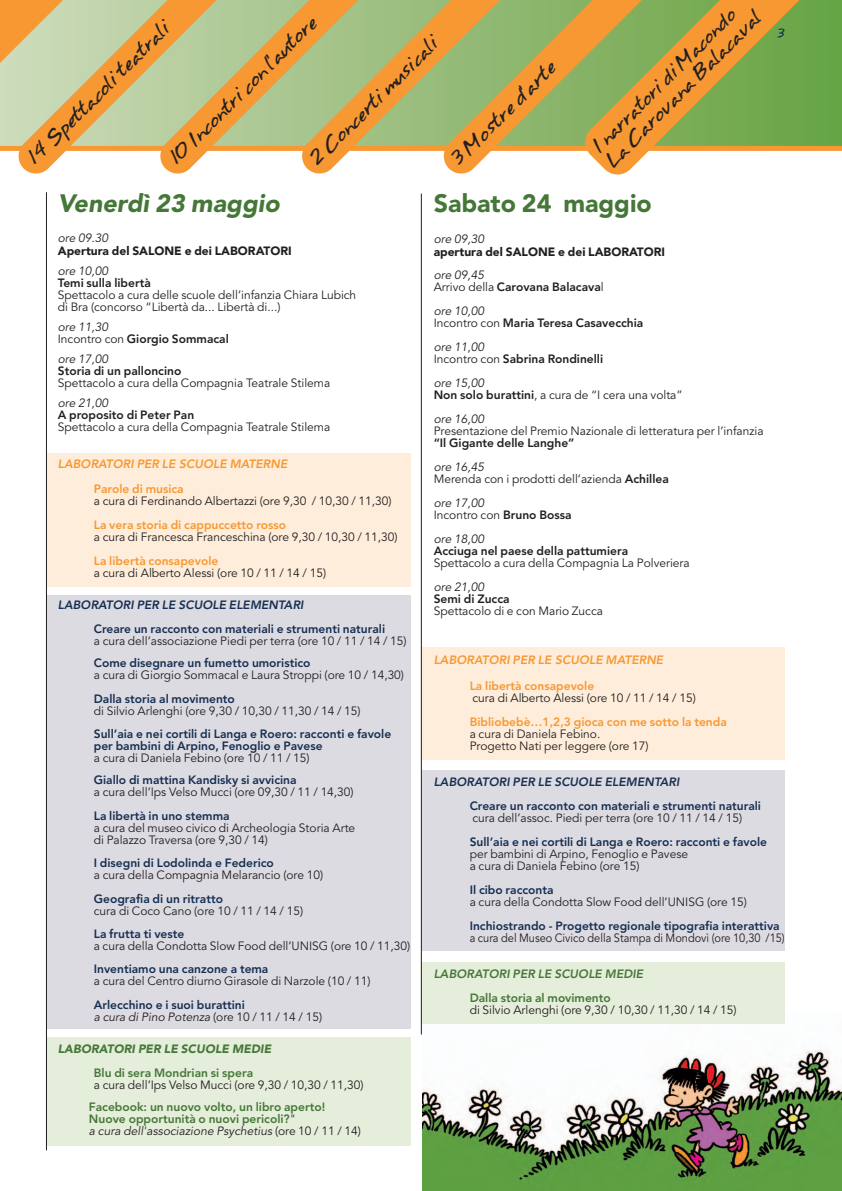
<style>
.page{position:relative;width:842px;height:1191px;background:#fff}
.page>*{position:absolute;margin:0;border:0;box-sizing:border-box;transform-origin:0 0}
.t1{font:900 25px "Avenir";color:#457838}
.t2{font:18px "Annifont";color:#231f20}
.t3{font:18px "Annifont";color:#231f20;scale:.95 1}
.t4{font:12px/12px "Avenir";color:#231f20}
.t5{font:800 12px/24px "Avenir";color:#172f52}
.t6{font:800 12px/12px "Avenir";color:#457838}
.t7{font:800 12px/25px "Avenir";color:#f79833}
.t8{font:800 12px/12px "Avenir";color:#231f20}
.t9{font:900 12px "Avenir";color:#231f20}
.t10{font:12px "Avenir";color:#231f20;scale:.92 1}
.t11{font:900 12px "Avenir";color:#457838}
.t12{font:12px "Annifont";color:#172f52}
.s1{font-weight:800}
.s2{font-weight:400;color:#231f20}
.s3{font-weight:400}
</style>
<div class="page">
<img style="left:422px;top:1023px;width:420px;height:168px">
<div style="left:0;top:0;width:842px;height:148px;background:#67a546"></div>
<div style="left:421px;top:647px;width:364px;height:112px;background:#feedda"></div>
<div style="left:421px;top:770px;width:364px;height:181px;background:#dcdbe2"></div>
<div style="left:421px;top:962px;width:364px;height:61px;background:#e5eddb"></div>
<div style="left:47px;top:453px;width:363px;height:133px;background:#feedda"></div>
<div style="left:47px;top:595px;width:363px;height:434px;background:#dcdbe2"></div>
<div style="left:47px;top:1037px;width:363px;height:108px;background:#e5eddb"></div>
<hr style="left:46px;top:192px;width:1px;height:958px;background:#231f20">
<hr style="left:421px;top:194px;width:1px;height:840px;background:#231f20">
<div style="left:0;top:146px;width:842px;height:5px;background:#f79833"></div>
<svg style="left:0;top:0;width:810px;height:175px"></svg>
<h2 class="t2" style="left:165px;top:159px;width:207px;rotate:-45deg">10 Incontri con l’autore</h2>
<h2 class="t2" style="left:23px;top:159px;width:199px;rotate:-45deg">14 Spettacoli teatrali</h2>
<h2 class="t2" style="left:307px;top:159px;width:177px;rotate:-45deg">2 Concerti musicali</h2>
<h2 class="t2" style="left:449px;top:159px;width:143px;rotate:-45deg">3 Mostre d’arte</h2>
<h2 class="t2" style="left:604px;top:159px;width:214px;rotate:-45deg">La Carovana Balacaval</h2>
<h2 class="t3" style="left:590px;top:145px;width:208px;rotate:-45deg">I narratori di Macondo</h2>
<p class="t12" style="left:775px;top:30px;width:11px">3</p>
<h1 class="t1" style="left:58px;top:193px;width:227px">Venerdì 23 maggio</h1>
<p class="t4" style="left:58px;top:233px;width:54px">ore 09.30</p>
<p class="t9" style="left:58px;top:246px;width:235px">Apertura del SALONE e dei LABORATORI</p>
<p class="t4" style="left:58px;top:266px;width:54px">ore 10,00</p>
<p class="t8" style="left:58px;top:278px;width:94px">Temi sulla libertà</p>
<p class="t4" style="left:58px;top:290px;width:300px">Spettacolo a cura delle scuole dell’infanzia Chiara Lubich di Bra (concorso “Libertà da... Libertà di...)</p>
<p class="t4" style="left:58px;top:322px;width:172px">ore 11,30<br>Incontro con <span class="s1">Giorgio Sommacal</span></p>
<p class="t4" style="left:58px;top:354px;width:54px">ore 17,00</p>
<p class="t8" style="left:58px;top:366px;width:125px">Storia di un palloncino</p>
<p class="t4" style="left:58px;top:374px;width:274px;line-height:20px">Spettacolo a cura della Compagnia Teatrale Stilema ore 21,00</p>
<p class="t8" style="left:58px;top:410px;width:138px">A proposito di Peter Pan</p>
<p class="t4" style="left:58px;top:422px;width:274px">Spettacolo a cura della Compagnia Teatrale Stilema</p>
<p class="t7" style="left:94px;top:452px;width:197px;text-indent:-36px">LABORATORI PER LE SCUOLE MATERNE<br>Parole di musica</p>
<p class="t4" style="left:94px;top:496px;width:299px">a cura di Ferdinando Albertazzi (ore 9,30 / 10,30 / 11,30)</p>
<p class="t7" style="left:94px;top:513px;width:194px">La vera storia di cappuccetto rosso</p>
<p class="t4" style="left:94px;top:532px;width:305px">a cura di Francesca Franceschina (ore 9,30 / 10,30 / 11,30)</p>
<p class="t7" style="left:94px;top:549px;width:126px">La libertà consapevole</p>
<p class="t4" style="left:94px;top:568px;width:234px">a cura di Alberto Alessi (ore 10 / 11 / 14 / 15)</p>
<p class="t5" style="left:94px;top:594px;width:293px;text-indent:-36px">LABORATORI PER LE SCUOLE ELEMENTARI<br>Creare un racconto con materiali e strumenti naturali</p>
<p class="t4" style="left:94px;top:636px;width:314px">a cura dell’associazione Piedi per terra (ore 10 / 11 / 14 / 15)</p>
<p class="t5" style="left:94px;top:652px;width:218px">Come disegnare un fumetto umoristico</p>
<p class="t4" style="left:94px;top:670px;width:312px">a cura di Giorgio Sommacal e Laura Stroppi (ore 10 / 14,30)</p>
<p class="t5" style="left:94px;top:688px;width:143px">Dalla storia al movimento</p>
<p class="t4" style="left:94px;top:706px;width:268px">di Silvio Arlenghi (ore 9,30 / 10,30 / 11,30 / 14 / 15)</p>
<p class="t5" style="left:94px;top:729px;width:299px;line-height:12px">Sull’aia e nei cortili di Langa e Roero: racconti e favole per bambini di Arpino, Fenoglio e Pavese</p>
<p class="t4" style="left:94px;top:753px;width:217px">a cura di Daniela Febino (ore 10 / 11 / 15)</p>
<p class="t5" style="left:94px;top:769px;width:204px">Giallo di mattina Kandisky si avvicina</p>
<p class="t4" style="left:94px;top:787px;width:261px">a cura dell’Ips Velso Mucci (ore 09,30 / 11 / 14,30)</p>
<p class="t5" style="left:94px;top:805px;width:137px">La libertà in uno stemma</p>
<p class="t4" style="left:94px;top:823px;width:263px">a cura del museo civico di Archeologia Storia Arte di Palazzo Traversa (ore 9,30 / 14)</p>
<p class="t5" style="left:94px;top:852px;width:182px">I disegni di Lodolinda e Federico</p>
<p class="t4" style="left:94px;top:870px;width:231px">a cura della Compagnia Melarancio (ore 10)</p>
<p class="t5" style="left:94px;top:888px;width:131px">Geografia di un ritratto</p>
<p class="t4" style="left:94px;top:906px;width:211px">cura di Coco Cano (ore 10 / 11 / 14 / 15)</p>
<p class="t5" style="left:94px;top:923px;width:92px">La frutta ti veste</p>
<p class="t4" style="left:94px;top:941px;width:318px">a cura della Condotta Slow Food dell’UNISG (ore 10 / 11,30)</p>
<p class="t5" style="left:94px;top:958px;width:176px">Inventiamo una canzone a tema</p>
<p class="t4" style="left:94px;top:976px;width:278px">a cura del Centro diurno Girasole di Narzole (10 / 11)</p>
<p class="t5" style="left:94px;top:994px;width:153px">Arlecchino e i suoi burattini</p>
<p class="t4" style="left:94px;top:1012px;width:230px">a cura di Pino Potenza (ore 10 / 11 / 14 / 15)</p>
<p class="t11" style="left:58px;top:1044px;width:217px">LABORATORI PER LE SCUOLE MEDIE</p>
<p class="t6" style="left:94px;top:1068px;width:161px">Blu di sera Mondrian si spera</p>
<p class="t4" style="left:94px;top:1080px;width:271px">a cura dell’Ips Velso Mucci (ore 9,30 / 10,30 / 11,30)</p>
<p class="t6" style="left:89px;top:1102px;width:273px">Facebook: un nuovo volto, un libro aperto!<br>Nuove opportunità o nuovi pericoli?<span class="s2">"<br>a cura dell'associazione Psychetius (ore 10 / 11 / 14)</span></p>
<h1 class="t1" style="left:434px;top:193px;width:220px">Sabato 24 maggio</h1>
<p class="t4" style="left:434px;top:234px;width:54px">ore 09,30</p>
<p class="t9" style="left:434px;top:246px;width:233px">apertura del SALONE e dei LABORATORI</p>
<p class="t4" style="left:434px;top:270px;width:172px">ore 09,45<br>Arrivo della <span class="s1">Carovana Balacava</span>l</p>
<p class="t8" style="left:434px;top:305px;width:211px"><span class="s3">ore 10,00<br>Incontro con</span> Maria Teresa Casavecchia</p>
<p class="t4" style="left:434px;top:342px;width:171px">ore 11,00<br>Incontro con <span class="s1">Sabrina Rondinelli</span></p>
<p class="t4" style="left:434px;top:378px;width:251px">ore 15,00<br><span class="s1">Non solo burattini</span>, a cura de “I cera una volta”</p>
<p class="t4" style="left:434px;top:414px;width:331px">ore 16,00<br>Presentazione del Premio Nazionale di letteratura per l’infanzia</p>
<p class="t8" style="left:434px;top:437px;width:142px">“Il Gigante delle Langhe”</p>
<p class="t4" style="left:434px;top:462px;width:237px">ore 16,45<br>Merenda con i prodotti dell’azienda <span class="s1">Achillea</span></p>
<p class="t4" style="left:434px;top:498px;width:139px">ore 17,00<br>Incontro con <span class="s1">Bruno Bossa</span></p>
<p class="t4" style="left:434px;top:534px;width:54px">ore 18,00</p>
<p class="t8" style="left:434px;top:545px;width:196px">Acciuga nel paese della pattumiera</p>
<p class="t4" style="left:434px;top:552px;width:258px;line-height:24px">Spettacolo a cura della Compagnia La Polveriera ore 21,00</p>
<p class="t8" style="left:434px;top:593px;width:77px">Semi di Zucca</p>
<p class="t4" style="left:434px;top:606px;width:171px">Spettacolo di e con Mario Zucca</p>
<p class="t7" style="left:470px;top:647px;width:197px;line-height:26px;text-indent:-36px">LABORATORI PER LE SCUOLE MATERNE<br>La libertà consapevole</p>
<p class="t4" style="left:472px;top:693px;width:225px">cura di Alberto Alessi (ore 10 / 11 / 14 / 15)</p>
<p class="t7" style="left:470px;top:710px;width:259px">Bibliobebè…1,2,3 gioca con me sotto la tenda</p>
<p class="t4" style="left:470px;top:729px;width:180px">a cura di Daniela Febino.<br>Progetto Nati per leggere (ore 17)</p>
<p class="t5" style="left:470px;top:770px;width:293px;text-indent:-36px">LABORATORI PER LE SCUOLE ELEMENTARI<br>Creare un racconto con materiali e strumenti naturali</p>
<p class="t4" style="left:472px;top:813px;width:271px">cura dell’assoc. Piedi per terra (ore 10 / 11 / 14 / 15)</p>
<p class="t5" style="left:470px;top:830px;width:299px">Sull’aia e nei cortili di Langa e Roero: racconti e favole</p>
<p class="t4" style="left:470px;top:849px;width:220px">per bambini di Arpino, Fenoglio e Pavese a cura di Daniela Febino (ore 15)</p>
<p class="t5" style="left:470px;top:878px;width:85px">Il cibo racconta</p>
<p class="t4" style="left:470px;top:897px;width:279px">a cura della Condotta Slow Food dell’UNISG (ore 15)</p>
<p class="t5" style="left:470px;top:914px;width:311px">Inchiostrando - Progetto regionale tipografia interattiva</p>
<p class="t10" style="left:470px;top:932px;width:344px">a cura del Museo Civico della Stampa di Mondovì (ore 10,30 /15)</p>
<p class="t6" style="left:434px;top:962px;width:213px;line-height:24px;text-align:center">LABORATORI PER LE SCUOLE MEDIE<br>Dalla storia al movimento</p>
<p class="t4" style="left:470px;top:1005px;width:268px">di Silvio Arlenghi (ore 9,30 / 10,30 / 11,30 / 14 / 15)</p>
</div>
